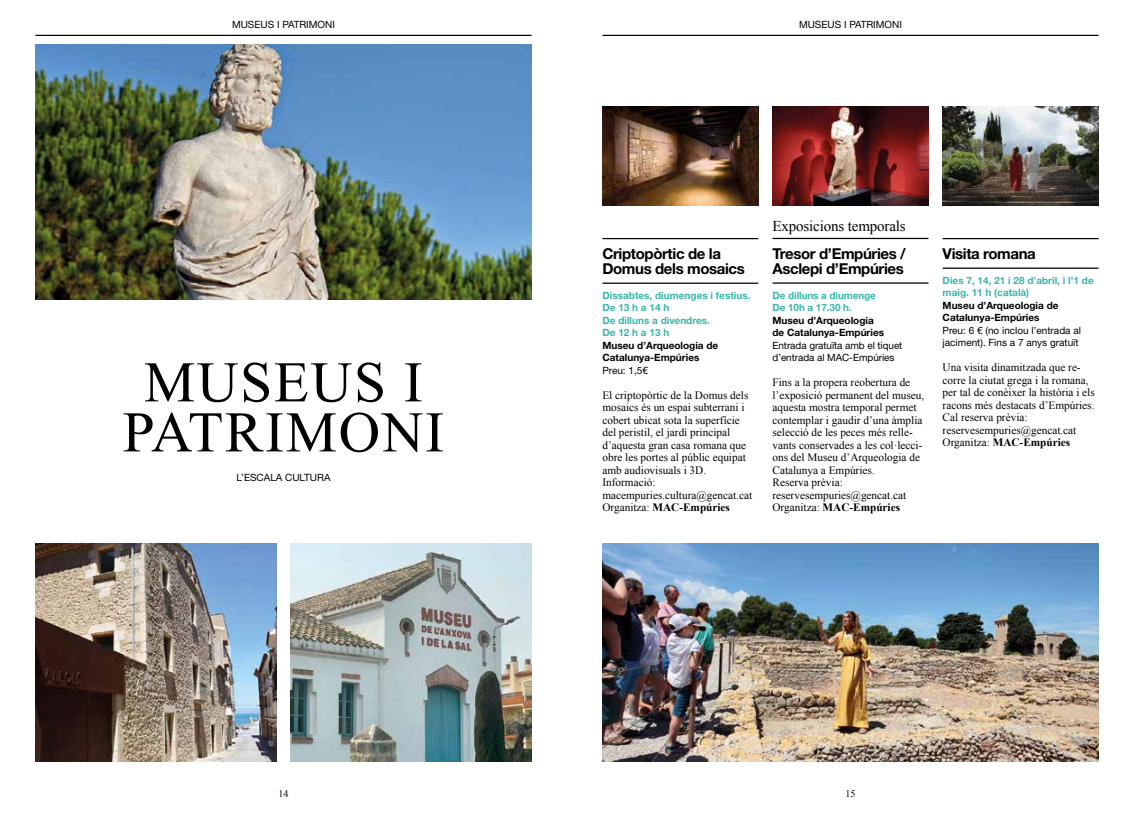
<style>
.page{position:relative;width:1134px;height:815px;background:#fff}
.page>*{position:absolute;margin:0;border:0;box-sizing:border-box;transform-origin:0 0}
.t1{font:57.5px/50px "Times New Roman";letter-spacing:.03em;color:#000;text-align:center}
.t2{font:700 15px/15px "Helvetica Neue LT Std";letter-spacing:-.025em;color:#000}
.t3{font:15px "Times New Roman";letter-spacing:-.01em;color:#000}
.t4{font:11.25px/12.5px "Times New Roman";color:#000}
.t5{font:10px/12.5px "Helvetica Neue LT Std";color:#000}
.t6{font:700 10px/12.5px "Helvetica Neue LT Std";color:#38b6ab}
.t7{font:700 10px/12.5px "Helvetica Neue LT Std";color:#000}
.t8{font:10px "Times New Roman";color:#000}
.s1{font-weight:700}
</style>
<div class="page">
<hr style="left:602px;top:35px;width:496px;height:1px;background:#000">
<hr style="left:35px;top:35px;width:496px;height:1px;background:#000">
<img style="left:602px;top:543px;width:496px;height:219px">
<img style="left:943px;top:106px;width:155px;height:100px">
<img style="left:602px;top:106px;width:156px;height:100px">
<img style="left:772px;top:106px;width:156px;height:100px">
<hr style="left:602px;top:238px;width:156px;height:1px;background:#000">
<hr style="left:602px;top:283px;width:156px;height:1px;background:#000">
<hr style="left:943px;top:238px;width:155px;height:1px;background:#000">
<hr style="left:943px;top:268px;width:155px;height:1px;background:#000">
<hr style="left:772px;top:238px;width:156px;height:1px;background:#000">
<hr style="left:772px;top:282px;width:156px;height:2px;background:#000">
<img style="left:35px;top:45px;width:496px;height:255px">
<img style="left:291px;top:543px;width:240px;height:219px">
<img style="left:35px;top:544px;width:241px;height:218px">
<p class="t5" style="left:232px;top:18px;width:104px">MUSEUS I PATRIMONI</p>
<h1 class="t1" style="left:123px;top:356px;width:323px">MUSEUS I<br>PATRIMONI</h1>
<p class="t5" style="left:236px;top:471px;width:96px">L’ESCALA CULTURA</p>
<p class="t5" style="left:799px;top:18px;width:104px">MUSEUS I PATRIMONI</p>
<h2 class="t2" style="left:602px;top:246px;width:144px">Criptopòrtic de la<br>Domus dels mosaics</h2>
<p class="t6" style="left:602px;top:289px;width:150px">Dissabtes, diumenges i festius.<br>De 13 h a 14 h<br>De dilluns a divendres.<br>De 12 h a 13 h</p>
<p class="t7" style="left:602px;top:339px;width:117px">Museu d’Arqueologia de<br>Catalunya-Empúries</p>
<p class="t5" style="left:602px;top:364px;width:47px">Preu: 1,5€</p>
<p class="t4" style="left:602px;top:389px;width:151px">El criptopòrtic de la Domus dels mosaics és un espai subterrani i cobert ubicat sota la superfície del peristil, el jardí principal d’aquesta gran casa romana que obre les portes al públic equipat amb audiovisuals i 3D.<br>Informació: macempuries.cultura@gencat.cat<br>Organitza: <span class="s1">MAC-Empúries</span></p>
<h2 class="t3" style="left:772px;top:216px;width:135px">Exposicions temporals</h2>
<h2 class="t2" style="left:772px;top:245px;width:135px">Tresor d’Empúries /<br>Asclepi d’Empúries</h2>
<p class="t6" style="left:772px;top:289px;width:105px">De dilluns a diumenge<br>De 10h a 17.30 h.</p>
<p class="t7" style="left:772px;top:314px;width:113px">Museu d’Arqueologia de Catalunya-Empúries</p>
<p class="t5" style="left:772px;top:339px;width:131px">Entrada gratuïta amb el tiquet d’entrada al MAC-Empúries</p>
<p class="t4" style="left:772px;top:376px;width:153px">Fins a la propera reobertura de l’exposició permanent del museu, aquesta mostra temporal permet contemplar i gaudir d’una àmplia selecció de les peces més relle&shy;vants conservades a les col·lecci&shy;ons del Museu d’Arqueologia de<br>Catalunya a Empúries.<br>Reserva prèvia: reservesempuries@gencat.cat<br>Organitza: <span class="s1">MAC-Empúries</span></p>
<h2 class="t2" style="left:943px;top:246px;width:95px">Visita romana</h2>
<p class="t6" style="left:943px;top:274px;width:153px">Dies 7, 14, 21 i 28 d’abril, i l’1 de maig. 11 h (català)</p>
<p class="t7" style="left:943px;top:299px;width:117px">Museu d’Arqueologia de<br>Catalunya-Empúries</p>
<p class="t5" style="left:943px;top:324px;width:140px">Preu: 6 € (no inclou l’entrada al jaciment). Fins a 7 anys gratuït</p>
<p class="t4" style="left:943px;top:361px;width:154px">Una visita dinamitzada que re&shy;corre la ciutat grega i la romana, per tal de conèixer la història i els racons més destacats d’Empúries.<br>Cal reserva prèvia: reservesempuries@gencat.cat<br>Organitza: <span class="s1">MAC-Empúries</span></p>
<p class="t8" style="left:278px;top:787px;width:11px">14</p>
<p class="t8" style="left:845px;top:787px;width:11px">15</p>
</div>
